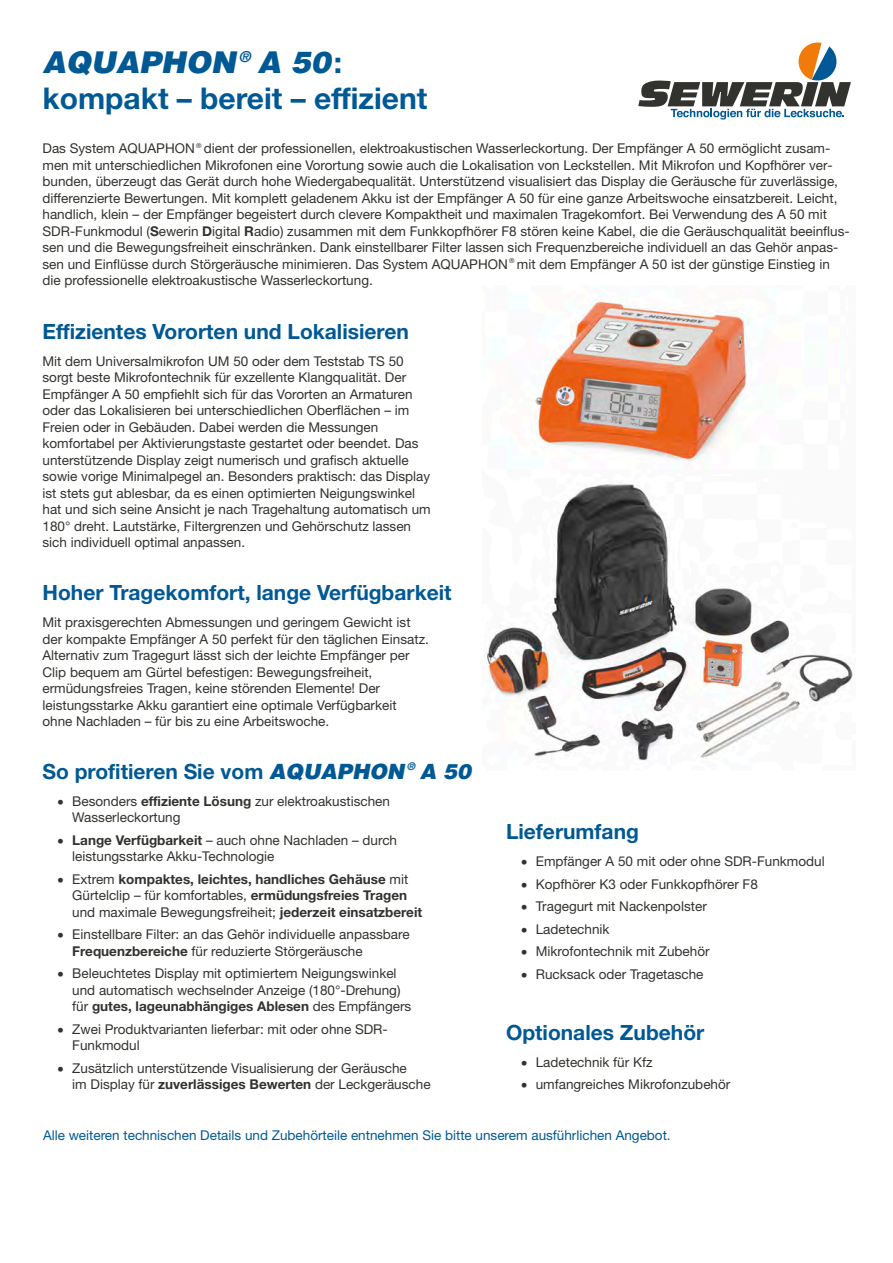
<style>
.page{position:relative;width:893px;height:1263px;background:#fff}
.page>*{position:absolute;margin:0;border:0;box-sizing:border-box;transform-origin:0 0}
.t1{font:700 30px "Helvetica Neue LT";color:#005994}
.t2{font:30px "Airbus Special";color:#005994}
.t3{font:700 21px "Helvetica Neue LT";color:#005994}
.t4{font:15px "Airbus Special";color:#005994}
.t5{font:13.5px/16.5px "Helvetica Neue LT";color:#32322e}
.t6{font:700 13.5px/16.5px "Helvetica Neue LT";color:#32322e}
.t7{font:13.5px "Helvetica Neue LT";color:#005994}
.t8{font:13.5px/22.5px "Symbol";color:#32322e;text-align:justify}
.t9{font:10.5px "Airbus Special";color:#005994}
.t10{font:6.75px "Helvetica Neue LT";color:#32322e}
.s1{font-family:"Helvetica Neue LT";font-weight:700}
.s2{font-weight:700}
.s3{font-family:"Airbus Special";font-weight:400}
.s4{font-weight:400}
</style>
<div class="page">
<svg style="left:638px;top:43px;width:213px;height:77px"></svg>
<img style="left:483px;top:296px;width:370px;height:465px">
<p class="t4" style="left:239px;top:50px;width:14px">®</p>
<h1 class="t2" style="left:43px;top:49px;width:301px">AQUAPHON A 50<span class="s1">:</span></h1>
<h1 class="t1" style="left:43px;top:88px;width:386px">kompakt – bereit – effizient</h1>
<p class="t10" style="left:196px;top:143px;width:7px">®</p>
<p class="t5" style="left:43px;top:141px;width:809px">Das System AQUAPHON dient der professionellen, elektroakustischen Wasserleckortung. Der Empfänger A 50 ermöglicht zusam&shy;men mit unterschiedlichen Mikrofonen eine Vorortung sowie auch die Lokalisation von Leckstellen. Mit Mikrofon und Kopfhörer ver&shy;bunden, überzeugt das Gerät durch hohe Wiedergabequalität. Unterstützend visualisiert das Display die Geräusche für zuverlässige, differenzierte Bewertungen. Mit komplett geladenem Akku ist der Empfänger A 50 für eine ganze Arbeitswoche einsatzbereit. Leicht, handlich, klein – der Empfänger begeistert durch clevere Kompaktheit und maximalen Tragekomfort. Bei Verwendung des A 50 mit SDR-Funkmodul (<span class="s2">S</span>ewerin <span class="s2">D</span>igital <span class="s2">R</span>adio) zusammen mit dem Funkkopfhörer F8 stören keine Kabel, die die Geräuschqualität beeinflus&shy;sen und die Bewegungsfreiheit einschränken. Dank einstellbarer Filter lassen sich Frequenzbereiche individuell an das Gehör anpas-</p>
<p class="t10" style="left:509px;top:259px;width:7px">®</p>
<p class="t5" style="left:43px;top:257px;width:789px">sen und Einflüsse durch Störgeräusche minimieren. Das System AQUAPHON mit dem Empfänger A 50 ist der günstige Einstieg in die professionelle elektroakustische Wasserleckortung.</p>
<h2 class="t3" style="left:43px;top:324px;width:368px">Effizientes Vororten und Lokalisieren</h2>
<p class="t5" style="left:43px;top:354px;width:390px">Mit dem Universalmikrofon UM 50 oder dem Teststab TS 50 sorgt beste Mikrofontechnik für exzellente Klangqualität. Der Empfänger A 50 empfiehlt sich für das Vororten an Armaturen oder das Lokalisieren bei unterschiedlichen Oberflächen – im Freien oder in Gebäuden. Dabei werden die Messungen komfortabel per Aktivierungstaste gestartet oder beendet. Das unterstützende Display zeigt numerisch und grafisch aktuelle sowie vorige Minimalpegel an. Besonders praktisch: das Display ist stets gut ablesbar, da es einen optimierten Neigungswinkel hat und sich seine Ansicht je nach Tragehaltung automatisch um 180° dreht. Lautstärke, Filtergrenzen und Gehörschutz lassen sich individuell optimal anpassen.</p>
<h2 class="t3" style="left:43px;top:585px;width:411px">Hoher Tragekomfort, lange Verfügbarkeit</h2>
<p class="t5" style="left:43px;top:615px;width:388px">Mit praxisgerechten Abmessungen und geringem Gewicht ist der kompakte Empfänger A 50 perfekt für den täglichen Einsatz.<br>Alternativ zum Tragegurt lässt sich der leichte Empfänger per Clip bequem am Gürtel befestigen: Bewegungsfreiheit, ermüdungsfreies Tragen, keine störenden Elemente! Der leistungsstarke Akku garantiert eine optimale Verfügbarkeit ohne Nachladen – für bis zu eine Arbeitswoche.</p>
<p class="t9" style="left:407px;top:762px;width:10px">®</p>
<h2 class="t3" style="left:43px;top:764px;width:430px">So profitieren Sie vom <span class="s3">AQUAPHON A 50</span></h2>
<p class="t8" style="left:58px;top:791px;width:8px">•</p>
<p class="t8" style="left:58px;top:830px;width:8px">•</p>
<p class="t8" style="left:58px;top:869px;width:8px">•</p>
<p class="t8" style="left:58px;top:925px;width:8px">•</p>
<p class="t8" style="left:58px;top:964px;width:8px">•</p>
<p class="t8" style="left:58px;top:1019px;width:8px">•</p>
<p class="t8" style="left:58px;top:1058px;width:8px">•</p>
<p class="t5" style="left:72px;top:794px;width:319px">Besonders <span class="s2">effiziente Lösung</span> zur elektroakustischen<br>Wasserleckortung</p>
<p class="t5" style="left:72px;top:833px;width:326px"><span class="s2">Lange Verfügbarkeit</span> – auch ohne Nachladen – durch leistungsstarke Akku-Technologie</p>
<p class="t6" style="left:72px;top:872px;width:352px"><span class="s4">Extrem</span> kompaktes, leichtes, handliches Gehäuse <span class="s4">mit<br>Gürtelclip – für komfortables,</span> ermüdungsfreies Tragen <span class="s4">und maximale Bewegungsfreiheit;</span> jederzeit einsatzbereit</p>
<p class="t5" style="left:72px;top:927px;width:339px">Einstellbare Filter: an das Gehör individuelle anpassbare<br><span class="s2">Frequenzbereiche</span> für reduzierte Störgeräusche</p>
<p class="t5" style="left:72px;top:966px;width:340px">Beleuchtetes Display mit optimiertem Neigungswinkel und automatisch wechselnder Anzeige (180°-Drehung) für <span class="s2">gutes, lageunabhängiges Ablesen</span> des Empfängers</p>
<p class="t5" style="left:72px;top:1022px;width:317px">Zwei Produktvarianten lieferbar: mit oder ohne SDR-<br>Funkmodul</p>
<p class="t5" style="left:72px;top:1061px;width:360px">Zusätzlich unterstützende Visualisierung der Geräusche<br>im Display für <span class="s2">zuverlässiges Bewerten</span> der Leckgeräusche</p>
<h2 class="t3" style="left:506px;top:824px;width:134px">Lieferumfang</h2>
<p class="t8" style="left:521px;top:852px;width:8px">• • • • • •</p>
<p class="t5" style="left:536px;top:851px;width:290px;line-height:22.5px">Empfänger A 50 mit oder ohne SDR-Funkmodul<br>Kopfhörer K3 oder Funkkopfhörer F8<br>Tragegurt mit Nackenpolster<br>Ladetechnik<br>Mikrofontechnik mit Zubehör<br>Rucksack oder Tragetasche</p>
<h2 class="t3" style="left:506px;top:1025px;width:200px">Optionales Zubehör</h2>
<p class="t5" style="left:536px;top:1052px;width:196px;line-height:22.5px">Ladetechnik für Kfz umfangreiches Mikrofonzubehör</p>
<p class="t7" style="left:43px;top:1131px;width:629px">Alle weiteren technischen Details und Zubehörteile entnehmen Sie bitte unserem ausführlichen Angebot.</p>
</div>
